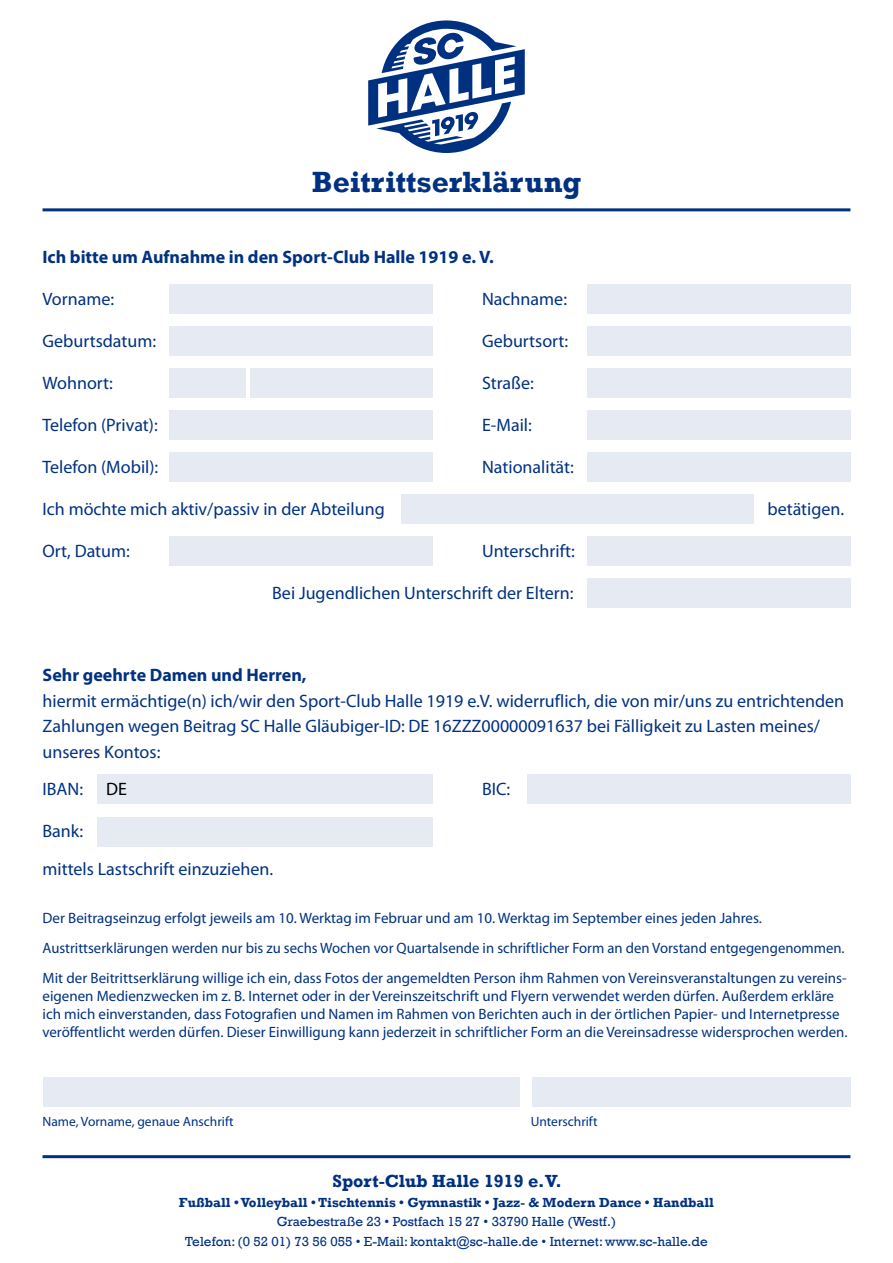
<style>
.page{position:relative;width:893px;height:1263px;background:#fff}
.page>*{position:absolute;margin:0;border:0;box-sizing:border-box;transform-origin:0 0}
.t1{font:700 30px "Rockwell";color:#003181}
.t2{font:18px/25.5px "Myriad Pro";color:#003181}
.t3{font:700 18px "Myriad Pro";color:#003181}
.t4{font:700 18px "Rockwell";color:#003181}
.t5{font:18px "Myriad Pro";color:#000}
.t6{font:15px/30px "Myriad Pro";color:#003181}
.t7{font:13.5px/19.5px "Rockwell";color:#003181;text-align:center}
.t8{font:700 13.5px "Rockwell";color:#003181}
.t9{font:13.5px "Myriad Pro";color:#003181}
</style>
<div class="page">
<hr style="left:43px;top:208px;width:807px;height:3px;background:#003181">
<hr style="left:43px;top:1155px;width:807px;height:3px;background:#003181">
<div style="left:170px;top:284px;width:263px;height:30px;background:#e6eaf2"></div>
<div style="left:170px;top:326px;width:263px;height:30px;background:#e6eaf2"></div>
<div style="left:170px;top:368px;width:76px;height:30px;background:#e6eaf2"></div>
<div style="left:250px;top:368px;width:183px;height:30px;background:#e6eaf2"></div>
<div style="left:170px;top:410px;width:263px;height:30px;background:#e6eaf2"></div>
<div style="left:170px;top:452px;width:263px;height:30px;background:#e6eaf2"></div>
<div style="left:170px;top:536px;width:263px;height:30px;background:#e6eaf2"></div>
<div style="left:97px;top:774px;width:336px;height:30px;background:#e6eaf2"></div>
<div style="left:97px;top:817px;width:336px;height:30px;background:#e6eaf2"></div>
<div style="left:44px;top:1077px;width:476px;height:30px;background:#e6eaf2"></div>
<div style="left:531px;top:1077px;width:319px;height:30px;background:#e6eaf2"></div>
<div style="left:587px;top:284px;width:263px;height:30px;background:#e6eaf2"></div>
<div style="left:587px;top:326px;width:263px;height:30px;background:#e6eaf2"></div>
<div style="left:587px;top:368px;width:263px;height:30px;background:#e6eaf2"></div>
<div style="left:587px;top:410px;width:263px;height:30px;background:#e6eaf2"></div>
<div style="left:587px;top:452px;width:263px;height:30px;background:#e6eaf2"></div>
<div style="left:587px;top:578px;width:263px;height:30px;background:#e6eaf2"></div>
<div style="left:587px;top:536px;width:263px;height:30px;background:#e6eaf2"></div>
<div style="left:401px;top:494px;width:353px;height:30px;background:#e6eaf2"></div>
<div style="left:527px;top:774px;width:323px;height:30px;background:#e6eaf2"></div>
<svg style="left:368px;top:20px;width:157px;height:133px"></svg>
<h1 class="t1" style="left:312px;top:164px;width:271px">Beitrittserklärung</h1>
<p class="t3" style="left:43px;top:246px;width:453px">Ich bitte um Aufnahme in den Sport-Club Halle 1919 e. V.</p>
<p class="t2" style="left:43px;top:286px;width:73px">Vorname:</p>
<p class="t2" style="left:482px;top:286px;width:86px">Nachname:</p>
<p class="t2" style="left:43px;top:328px;width:115px">Geburtsdatum:</p>
<p class="t2" style="left:482px;top:328px;width:88px">Geburtsort:</p>
<p class="t2" style="left:43px;top:370px;width:72px">Wohnort:</p>
<p class="t2" style="left:482px;top:370px;width:53px">Straße:</p>
<p class="t2" style="left:43px;top:412px;width:117px">Telefon (Privat):</p>
<p class="t2" style="left:482px;top:412px;width:51px">E-Mail:</p>
<p class="t2" style="left:43px;top:454px;width:117px">Telefon (Mobil):</p>
<p class="t2" style="left:482px;top:454px;width:93px">Nationalität:</p>
<p class="t2" style="left:43px;top:496px;width:344px">Ich möchte mich aktiv/passiv in der Abteilung</p>
<p class="t2" style="left:767px;top:496px;width:78px">betätigen.</p>
<p class="t2" style="left:43px;top:538px;width:89px">Ort, Datum:</p>
<p class="t2" style="left:482px;top:538px;width:94px">Unterschrift:</p>
<p class="t2" style="left:272px;top:580px;width:303px">Bei Jugendlichen Unterschrift der Eltern:</p>
<p class="t3" style="left:43px;top:663px;width:266px">Sehr geehrte Damen und Herren,</p>
<p class="t2" style="left:43px;top:687px;width:803px">hiermit ermächtige(n) ich/wir den Sport-Club Halle 1919 e.V. widerruflich, die von mir/uns zu entrichtenden<br>Zahlungen wegen Beitrag SC Halle Gläubiger-ID: DE 16ZZZ00000091637 bei Fälligkeit zu Lasten meines/ unseres Kontos:</p>
<p class="t2" style="left:43px;top:776px;width:42px">IBAN:</p>
<p class="t5" style="left:106px;top:778px;width:22px">DE</p>
<p class="t2" style="left:482px;top:776px;width:30px">BIC:</p>
<p class="t2" style="left:43px;top:812px;width:232px;line-height:37.5px">Bank:<br>mittels Lastschrift einzuziehen.</p>
<p class="t6" style="left:43px;top:902px;width:806px">Der Beitragseinzug erfolgt jeweils am 10. Werktag im Februar und am 10. Werktag im September eines jeden Jahres.<br>Austrittserklärungen werden nur bis zu sechs Wochen vor Quartalsende in schriftlicher Form an den Vorstand entgegengenommen.<br>Mit der Beitrittserklärung willige ich ein, dass Fotos der angemeldten Person ihm Rahmen von Vereinsveranstaltungen zu vereins-</p>
<p class="t6" style="left:43px;top:986px;width:807px;line-height:18px">eigenen Medienzwecken im z. B. Internet oder in der Vereinszeitschrift und Flyern verwendet werden dürfen. Außerdem erkläre ich mich einverstanden, dass Fotografien und Namen im Rahmen von Berichten auch in der örtlichen Papier- und Internetpresse veröffentlicht werden dürfen. Dieser Einwilligung kann jederzeit in schriftlicher Form an die Vereinsadresse widersprochen werden.</p>
<p class="t9" style="left:43px;top:1113px;width:193px">Name, Vorname, genaue Anschrift</p>
<p class="t9" style="left:531px;top:1113px;width:68px">Unterschrift</p>
<p class="t4" style="left:332px;top:1170px;width:231px">Sport-Club Halle 1919 e. V.</p>
<p class="t8" style="left:179px;top:1194px;width:536px">Fußball • Volleyball • Tischtennis • Gymnastik • Jazz- &amp; Modern Dance • Handball</p>
<p class="t7" style="left:185px;top:1212px;width:524px">Graebestraße 23 • Postfach 15 27 • 33790 Halle (Westf.)<br>Telefon: (0 52 01) 73 56 055 • E-Mail: kontakt@sc-halle.de • Internet: www.sc-halle.de</p>
</div>
